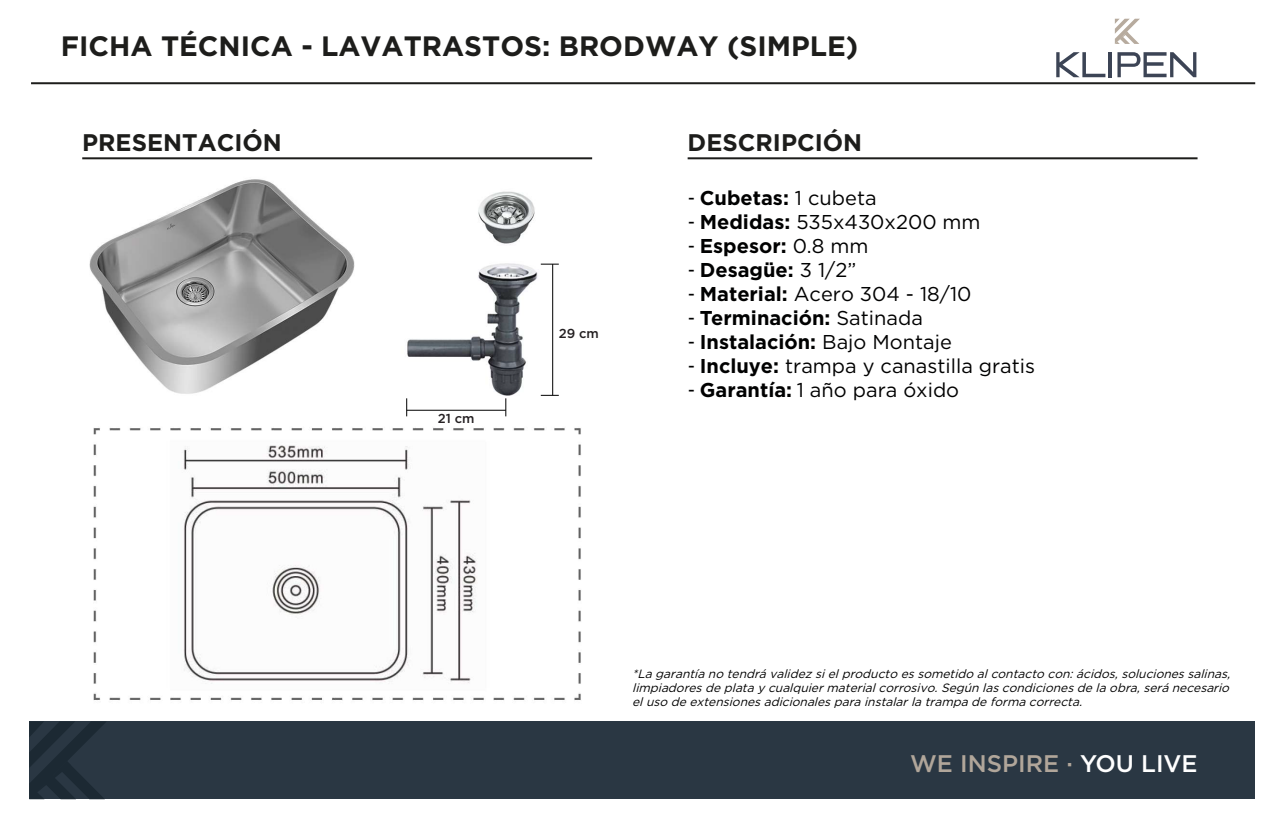
<style>
.page{position:relative;width:1284px;height:822px;background:#fff}
.page>*{position:absolute;margin:0;border:0;box-sizing:border-box;transform-origin:0 0}
.t1{font:700 28px "Gotham";color:#1d1d1b}
.t2{font:700 24px "Gotham";color:#1d1d1b}
.t3{font:500 24px "Gotham";color:#b1a69a}
.t4{font:20px "Gotham";color:#000101}
.t5{font:700 20px "Gotham";color:#000101}
.t6{font:500 13px "Gotham";color:#242022}
.t7{font:italic 12px/14.2px "Gotham";color:#000101}
.s1{font-family:"Helvetica LT Std";font-weight:400;font-stretch:condensed}
.s2{font-weight:400}
.s3{font-family:"Helvetica LT Std";font-stretch:condensed}
.s4{font-weight:700}
.s5{color:#fff}
</style>
<div class="page">
<div style="left:29px;top:721px;width:1225px;height:78px;background:#2a3743"></div>
<svg style="left:29px;top:722px;width:77px;height:77px"></svg>
<hr style="left:31px;top:82px;width:1224px;height:2px;background:#1d1d1b">
<hr style="left:82px;top:157px;width:510px;height:2px;background:#1d1d1b">
<hr style="left:687px;top:157px;width:510px;height:2px;background:#1d1d1b">
<svg style="left:1056px;top:52px;width:49px;height:25px"></svg>
<hr style="left:1108px;top:52px;width:3px;height:25px;background:#3c4455">
<svg style="left:1117px;top:52px;width:79px;height:25px"></svg>
<svg style="left:1114px;top:19px;width:26px;height:25px"></svg>
<img style="left:89px;top:179px;width:492px;height:521px">
<hr style="left:552px;top:264px;width:1px;height:131px;background:#000">
<svg style="left:541px;top:263px;width:18px;height:1px"></svg>
<svg style="left:541px;top:395px;width:18px;height:1px"></svg>
<hr style="left:407px;top:409px;width:99px;height:1px;background:#000">
<svg style="left:505px;top:398px;width:1px;height:18px"></svg>
<svg style="left:406px;top:398px;width:1px;height:18px"></svg>
<h1 class="t1" style="left:61px;top:28px;width:799px">FICHA TÉCNICA - LAVATRASTOS: BRODWAY (SIMPLE)</h1>
<h2 class="t2" style="left:82px;top:127px;width:201px">PRESENTACIÓN</h2>
<h2 class="t2" style="left:687px;top:127px;width:176px">DESCRIPCIÓN</h2>
<p class="t6" style="left:438px;top:410px;width:38px">21 cm</p>
<p class="t6" style="left:559px;top:325px;width:42px">29 cm</p>
<h3 class="t5" style="left:688px;top:184px;width:190px"><span class="s1">-</span> Cubetas: <span class="s2">1 cubeta</span></h3>
<h3 class="t4" style="left:688px;top:209px;width:294px"><span class="s3">-</span> <span class="s4">Medidas:</span> 535x430x200 mm</h3>
<h3 class="t5" style="left:688px;top:232px;width:182px"><span class="s1">-</span> Espesor: <span class="s2">0.8 mm</span></h3>
<h3 class="t5" style="left:688px;top:256px;width:170px"><span class="s1">-</span> Desagüe: <span class="s2">3 1/2”</span></h3>
<h3 class="t4" style="left:688px;top:281px;width:285px"><span class="s3">-</span> <span class="s4">Material:</span> Acero 304 - 18/10</h3>
<h3 class="t5" style="left:688px;top:304px;width:236px"><span class="s1">-</span> Terminación: <span class="s2">Satinada</span></h3>
<h3 class="t5" style="left:688px;top:328px;width:265px"><span class="s1">-</span> Instalación: <span class="s2">Bajo Montaje</span></h3>
<h3 class="t4" style="left:688px;top:353px;width:348px"><span class="s3">-</span> <span class="s4">Incluye:</span> trampa y canastilla gratis</h3>
<h3 class="t4" style="left:688px;top:377px;width:272px"><span class="s3">-</span> <span class="s4">Garantía:</span> 1 año para óxido</h3>
<p class="t7" style="left:632px;top:666px;width:603px">*Lagarantíano tendrávalidezsielproducto essometido alcontacto con:ácidos,solucionessalinas, limpiadoresdeplataycualquiermaterialcorrosivo.Según lascondicionesdelaobra,seránecesario</p>
<p class="t7" style="left:632px;top:694px;width:455px">eluso deextensionesadicionalesparainstalarlatrampadeformacorrecta.</p>
<h2 class="t3" style="left:910px;top:747px;width:289px">WE INSPIRE · <span class="s5">YOU LIVE</span></h2>
</div>
